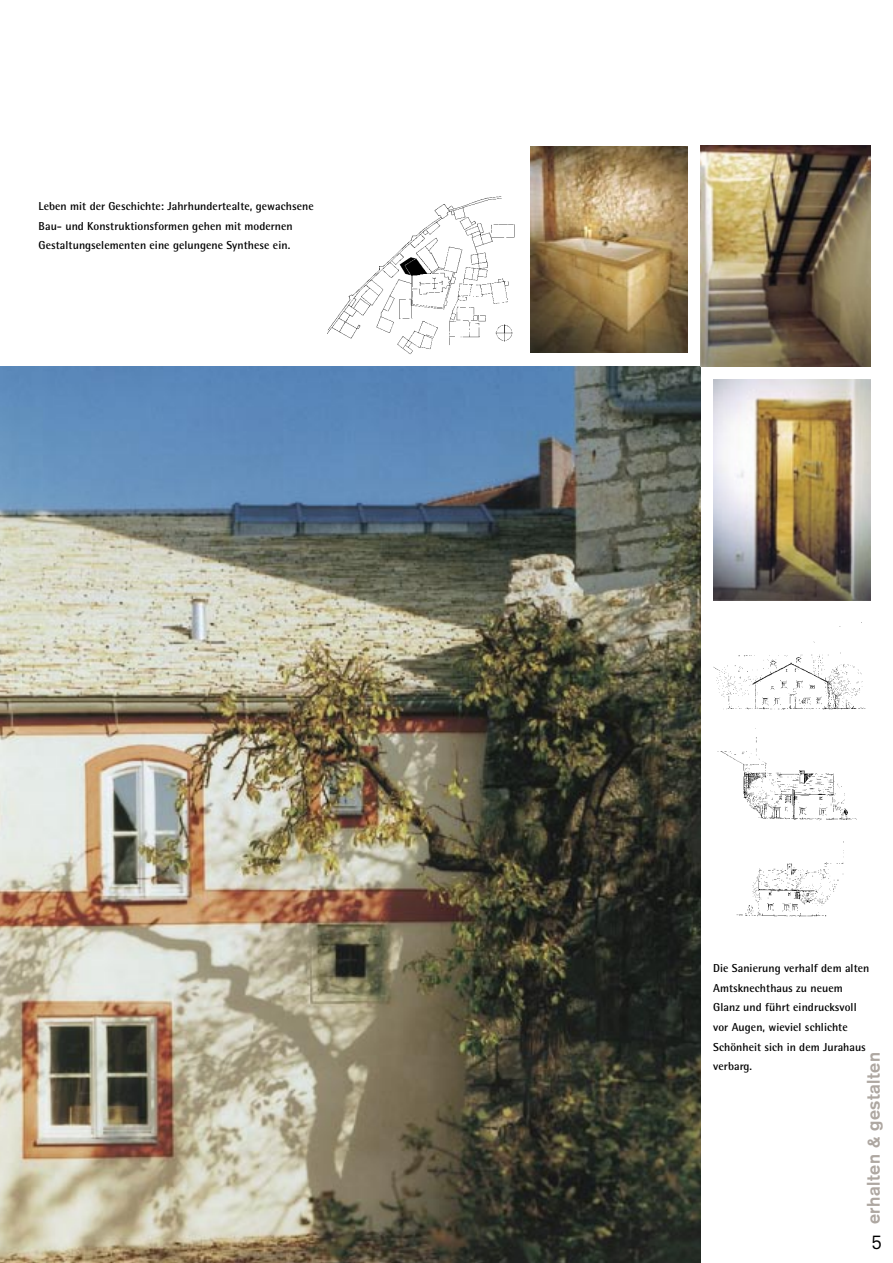
<style>
.page{position:relative;width:893px;height:1263px;background:#fff}
.page>*{position:absolute;margin:0;border:0;box-sizing:border-box;transform-origin:0 0}
.t1{font:700 18px "Akzidenz Grotesk";letter-spacing:.025em;color:#aea7a1}
.t2{font:18px "Neuzeit S";color:#000}
.t3{font:700 11.55px/19.5px "Rotis Semi Sans";letter-spacing:.005em;color:#000}
</style>
<div class="page">
<img style="left:0;top:366px;width:700px;height:897px">
<img style="left:713px;top:622px;width:153px;height:88px">
<img style="left:736px;top:841px;width:108px;height:76px">
<img style="left:717px;top:728px;width:140px;height:93px">
<img style="left:327px;top:196px;width:188px;height:159px">
<img style="left:700px;top:146px;width:170px;height:220px">
<img style="left:531px;top:146px;width:156px;height:207px">
<img style="left:713px;top:380px;width:157px;height:221px">
<p class="t3" style="left:39px;top:196px;width:277px">Leben mit der Geschichte: Jahrhundertealte, gewachsene<br>Bau- und Konstruktionsformen gehen mit modernen<br>Gestaltungselementen eine gelungene Synthese ein.</p>
<p class="t3" style="left:713px;top:958px;width:158px">Die Sanierung verhalf dem alten<br>Amtsknechthaus zu neuem<br>Glanz und führt eindrucksvoll vor Augen, wieviel schlichte<br>Schönheit sich in dem Jurahaus verbarg.</p>
<p class="t1" style="left:863px;top:1224px;width:173px;rotate:-90deg">erhalten &amp; gestalten</p>
<p class="t2" style="left:872px;top:1231px;width:12px">5</p>
</div>
